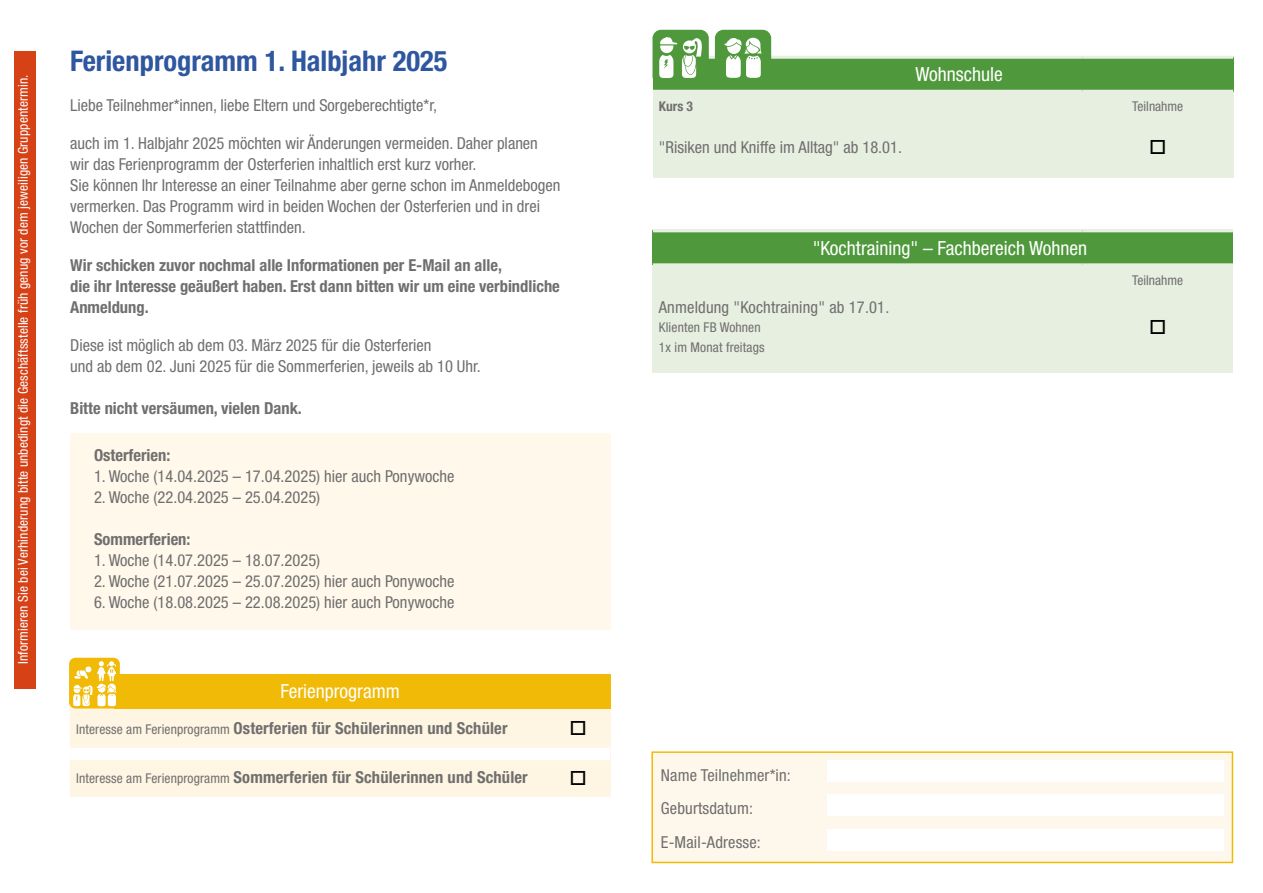
<style>
.page{position:relative;width:1263px;height:893px;background:#fff}
.page>*{position:absolute;margin:0;border:0;box-sizing:border-box;transform-origin:0 0}
.t1{font:700 condensed 28.5px "Helvetica Neue LT Std";color:#2f57a0}
.t2{font:condensed 19.5px "Helvetica Neue LT Std";color:#fff}
.t3{font:condensed 16.5px/21px "Helvetica Neue LT Std";color:#706f6f}
.t4{font:700 condensed 16.5px/21px "Helvetica Neue LT Std";color:#706f6f}
.t5{font:condensed 13.5px "Helvetica Neue LT Std";letter-spacing:.01em;color:#fff}
.t6{font:condensed 13.5px/19.5px "Helvetica Neue LT Std";letter-spacing:.01em;color:#706f6f}
.t7{font:700 condensed 13.5px "Helvetica Neue LT Std";color:#706f6f}
.s1{font-weight:400;font-size:13.5px}
</style>
<div class="page">
<div style="left:651px;top:751px;width:582px;height:112px;background:#fef8ec;border:2px solid #f1ba07"></div>
<div style="left:827px;top:761px;width:397px;height:21px;background:#fff"></div>
<div style="left:827px;top:795px;width:397px;height:21px;background:#fff"></div>
<div style="left:827px;top:830px;width:397px;height:21px;background:#fff"></div>
<div style="left:653px;top:56px;width:580px;height:122px;background:#e7efe1"></div>
<div style="left:653px;top:57px;width:580px;height:34px;background:#4f993c"></div>
<hr style="left:653px;top:56px;width:429px;height:3px;background:#e7efe1">
<hr style="left:1082px;top:56px;width:151px;height:3px;background:#e7efe1">
<hr style="left:653px;top:90px;width:429px;height:3px;background:#e7efe1">
<hr style="left:1082px;top:90px;width:151px;height:3px;background:#e7efe1">
<div style="left:653px;top:229px;width:580px;height:144px;background:#e7efe1"></div>
<div style="left:653px;top:231px;width:580px;height:34px;background:#4f993c"></div>
<hr style="left:653px;top:229px;width:429px;height:3px;background:#e7efe1">
<hr style="left:1082px;top:229px;width:151px;height:3px;background:#e7efe1">
<hr style="left:653px;top:263px;width:429px;height:3px;background:#e7efe1">
<hr style="left:1082px;top:263px;width:151px;height:3px;background:#e7efe1">
<div style="left:655px;top:32px;width:51px;height:51px;background:#4f993c;border-radius:6px"></div>
<div style="left:652px;top:30px;width:57px;height:55px;border:4px solid #4f993c;border-radius:6px"></div>
<svg style="left:659px;top:37px;width:43px;height:41px"></svg>
<div style="left:717px;top:32px;width:52px;height:51px;background:#4f993c;border-radius:6px"></div>
<div style="left:715px;top:30px;width:56px;height:55px;border:4px solid #4f993c;border-radius:6px"></div>
<svg style="left:724px;top:37px;width:38px;height:41px"></svg>
<div style="left:14px;top:51px;width:21px;height:638px;background:#d74116"></div>
<div style="left:70px;top:433px;width:540px;height:197px;background:#fff8eb"></div>
<div style="left:70px;top:674px;width:540px;height:123px;background:#fef5e2"></div>
<div style="left:70px;top:674px;width:540px;height:34px;background:#f1ba07"></div>
<div style="left:70px;top:748px;width:540px;height:12px;background:#fff"></div>
<svg style="left:69px;top:704px;width:45px;height:7px"></svg>
<div style="left:69px;top:658px;width:51px;height:50px;background:#f1ba07;border-radius:6px"></div>
<svg style="left:73px;top:661px;width:44px;height:45px"></svg>
<p class="t5" style="left:15px;top:664px;width:591px;rotate:-90deg">Informieren Sie bei Verhinderung bitte unbedingt die Geschäftsstelle früh genug vor dem jeweiligen Gruppentermin.</p>
<h1 class="t1" style="left:70px;top:44px;width:379px">Ferienprogramm 1. Halbjahr 2025</h1>
<p class="t3" style="left:70px;top:95px;width:368px">Liebe Teilnehmer*innen, liebe Eltern und Sorgeberechtigte*r,</p>
<p class="t3" style="left:70px;top:133px;width:492px">auch im 1. Halbjahr 2025 möchten wir Änderungen vermeiden. Daher planen wir das Ferienprogramm der Osterferien inhaltlich erst kurz vorher.<br>Sie können Ihr Interesse an einer Teilnahme aber gerne schon im Anmeldebogen vermerken. Das Programm wird in beiden Wochen der Osterferien und in drei Wochen der Sommerferien stattfinden.</p>
<p class="t4" style="left:70px;top:255px;width:491px">Wir schicken zuvor nochmal alle Informationen per E-Mail an alle,<br>die ihr Interesse geäußert haben. Erst dann bitten wir um eine verbindliche<br>Anmeldung.</p>
<p class="t3" style="left:70px;top:335px;width:412px">Diese ist möglich ab dem 03. März 2025 für die Osterferien<br>und ab dem 02. Juni 2025 für die Sommerferien, jeweils ab 10 Uhr.</p>
<p class="t4" style="left:70px;top:398px;width:233px">Bitte nicht versäumen, vielen Dank.</p>
<p class="t4" style="left:94px;top:444px;width:78px">Osterferien:</p>
<p class="t3" style="left:94px;top:466px;width:362px">1. Woche (14.04.2025 – 17.04.2025) hier auch Ponywoche</p>
<p class="t3" style="left:94px;top:487px;width:228px">2. Woche (22.04.2025 – 25.04.2025)</p>
<p class="t4" style="left:94px;top:529px;width:98px">Sommerferien:</p>
<p class="t3" style="left:94px;top:550px;width:228px">1. Woche (14.07.2025 – 18.07.2025)</p>
<p class="t3" style="left:94px;top:571px;width:362px">2. Woche (21.07.2025 – 25.07.2025) hier auch Ponywoche</p>
<p class="t3" style="left:94px;top:592px;width:362px">6. Woche (18.08.2025 – 22.08.2025) hier auch Ponywoche</p>
<p class="t2" style="left:280px;top:680px;width:121px">Ferienprogramm</p>
<p class="t4" style="left:76px;top:717px;width:433px"><span class="s1">Interesse am Ferienprogramm</span> Osterferien für Schülerinnen und Schüler</p>
<p class="t4" style="left:76px;top:766px;width:453px"><span class="s1">Interesse am Ferienprogramm</span> Sommerferien für Schülerinnen und Schüler</p>
<p class="t2" style="left:915px;top:63px;width:89px">Wohnschule</p>
<p class="t7" style="left:659px;top:98px;width:36px">Kurs 3</p>
<p class="t6" style="left:1132px;top:96px;width:52px">Teilnahme</p>
<p class="t3" style="left:659px;top:136px;width:245px">"Risiken und Kniffe im Alltag" ab 18.01.</p>
<p class="t2" style="left:813px;top:237px;width:276px">"Kochtraining" – Fachbereich Wohnen</p>
<p class="t3" style="left:659px;top:296px;width:232px">Anmeldung "Kochtraining" ab 17.01.</p>
<p class="t6" style="left:659px;top:318px;width:107px">Klienten FB Wohnen<br>1x im Monat freitags</p>
<p class="t6" style="left:1132px;top:270px;width:52px">Teilnahme</p>
<p class="t3" style="left:661px;top:758px;width:132px;line-height:33.5px">Name Teilnehmer*in:<br>Geburtsdatum:<br>E-Mail-Adresse:</p>
</div>
